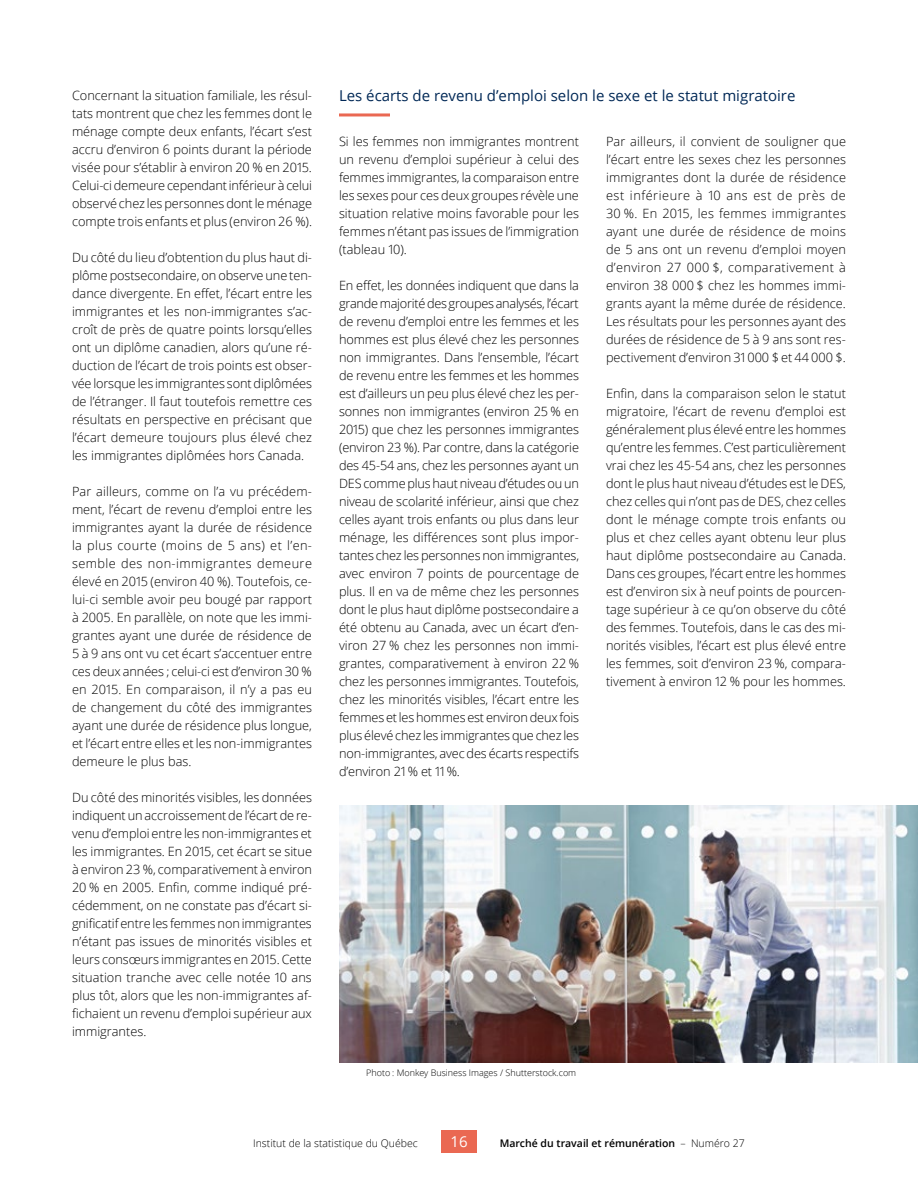
<style>
.page{position:relative;width:918px;height:1188px;background:#fff}
.page>*{position:absolute;margin:0;border:0;box-sizing:border-box;transform-origin:0 0}
.Titre_02_-_texte_2_c{font:15px "Open Sans";color:#002856}
.t1{font:15px "Open Sans";color:#fff}
.Texte_courant{font:300 12.75px/18px "Open Sans";color:#000;text-align:justify}
.t2{font:600 10.5px "Open Sans";color:#000}
.t3{font:300 10.5px "Open Sans";color:#000}
.Crédits_photo{font:300 9px "Open Sans";color:#000}
.s1{font-weight:300}
</style>
<div class="page">
<div style="left:441px;top:1130px;width:36px;height:23px;background:#ea6852"></div>
<hr style="left:339px;top:113px;width:51px;height:3px;background:#ea6852">
<img style="left:339px;top:806px;width:579px;height:257px">
<p class="Texte_courant" style="left:72px;top:86px;width:242px">Concernant la situation familiale, les résul&shy;tats montrent que chez les femmes dont le ménage compte deux enfants, l’écart s’est accru d’environ 6 points durant la période visée pour s’établir à environ 20 % en 2015.<br>Celui-ci demeure cependant inférieur à celui observé chez les personnes dont le ménage compte trois enfants et plus (environ 26 %).</p>
<p class="Texte_courant" style="left:72px;top:248px;width:242px">Du côté du lieu d’obtention du plus haut di&shy;plôme postsecondaire, on observe une ten&shy;dance divergente. En effet, l’écart entre les immigrantes et les non-immigrantes s’ac&shy;croît de près de quatre points lorsqu’elles ont un diplôme canadien, alors qu’une ré&shy;duction de l’écart de trois points est obser&shy;vée lorsque les immigrantes sont diplômées de l’étranger. Il faut toutefois remettre ces résultats en perspective en précisant que l’écart demeure toujours plus élevé chez les immigrantes diplômées hors Canada.</p>
<p class="Texte_courant" style="left:72px;top:482px;width:242px">Par ailleurs, comme on l’a vu précédem&shy;ment, l’écart de revenu d’emploi entre les immigrantes ayant la durée de résidence la plus courte (moins de 5 ans) et l’en&shy;semble des non-immigrantes demeure élevé en 2015 (environ 40 %). Toutefois, ce&shy;lui-ci semble avoir peu bougé par rapport à 2005. En parallèle, on note que les immi&shy;grantes ayant une durée de résidence de 5 à 9 ans ont vu cet écart s’accentuer entre ces deux années ; celui-ci est d’environ 30 % en 2015. En comparaison, il n’y a pas eu de changement du côté des immigrantes ayant une durée de résidence plus longue, et l’écart entre elles et les non-immigrantes demeure le plus bas.</p>
<p class="Texte_courant" style="left:72px;top:788px;width:242px">Du côté des minorités visibles, les données indiquent un accroissement de l’écart de re&shy;venu d’emploi entre les non-immigrantes et les immigrantes. En 2015, cet écart se situe à environ 23 %, comparativement à environ 20 % en 2005. Enfin, comme indiqué pré&shy;cédemment, on ne constate pas d’écart si&shy;gnificatif entre les femmes non immigrantes n’étant pas issues de minorités visibles et leurs consœurs immigrantes en 2015. Cette situation tranche avec celle notée 10 ans plus tôt, alors que les non-immigrantes af&shy;fichaient un revenu d’emploi supérieur aux immigrantes.</p>
<p class="Titre_02_-_texte_2_c" style="left:339px;top:86px;width:458px">Les écarts de revenu d’emploi selon le sexe et le statut migratoire</p>
<p class="Texte_courant" style="left:339px;top:133px;width:242px">Si les femmes non immigrantes montrent un revenu d’emploi supérieur à celui des femmes immigrantes, la comparaison entre les sexes pour ces deux groupes révèle une situation relative moins favorable pour les femmes n’étant pas issues de l’immigration (tableau 10).</p>
<p class="Texte_courant" style="left:339px;top:277px;width:242px">En effet, les données indiquent que dans la grande majorité des groupes analysés, l’écart de revenu d’emploi entre les femmes et les hommes est plus élevé chez les personnes non immigrantes. Dans l’ensemble, l’écart de revenu entre les femmes et les hommes est d’ailleurs un peu plus élevé chez les per&shy;sonnes non immigrantes (environ 25 % en 2015) que chez les personnes immigrantes (environ 23 %). Par contre, dans la catégorie des 45-54 ans, chez les personnes ayant un DES comme plus haut niveau d’études ou un niveau de scolarité inférieur, ainsi que chez celles ayant trois enfants ou plus dans leur ménage, les différences sont plus impor&shy;tantes chez les personnes non immigrantes, avec environ 7 points de pourcentage de plus. Il en va de même chez les personnes dont le plus haut diplôme postsecondaire a été obtenu au Canada, avec un écart d’en&shy;viron 27 % chez les personnes non immi&shy;grantes, comparativement à environ 22 % chez les personnes immigrantes. Toutefois, chez les minorités visibles, l’écart entre les femmes et les hommes est environ deux fois plus élevé chez les immigrantes que chez les non-immigrantes, avec des écarts respectifs d’environ 21 % et 11 %.</p>
<p class="Texte_courant" style="left:606px;top:133px;width:242px">Par ailleurs, il convient de souligner que l’écart entre les sexes chez les personnes immigrantes dont la durée de résidence est inférieure à 10 ans est de près de 30 %. En 2015, les femmes immigrantes ayant une durée de résidence de moins de 5 ans ont un revenu d’emploi moyen d’environ 27 000 $, comparativement à environ 38 000 $ chez les hommes immi&shy;grants ayant la même durée de résidence.<br>Les résultats pour les personnes ayant des durées de résidence de 5 à 9 ans sont res&shy;pectivement d’environ 31 000 $ et 44 000 $.</p>
<p class="Texte_courant" style="left:606px;top:385px;width:242px">Enfin, dans la comparaison selon le statut migratoire, l’écart de revenu d’emploi est généralement plus élevé entre les hommes qu’entre les femmes. C’est particulièrement vrai chez les 45-54 ans, chez les personnes dont le plus haut niveau d’études est le DES, chez celles qui n’ont pas de DES, chez celles dont le ménage compte trois enfants ou plus et chez celles ayant obtenu leur plus haut diplôme postsecondaire au Canada.<br>Dans ces groupes, l’écart entre les hommes est d’environ six à neuf points de pourcen&shy;tage supérieur à ce qu’on observe du côté des femmes. Toutefois, dans le cas des mi&shy;norités visibles, l’écart est plus élevé entre les femmes, soit d’environ 23 %, compara&shy;tivement à environ 12 % pour les hommes.</p>
<p class="Crédits_photo" style="left:366px;top:1066px;width:212px">Photo : Monkey Business Images / Shutterstock.com</p>
<p class="t3" style="left:253px;top:1136px;width:166px">Institut de la statistique du Québec</p>
<p class="t1" style="left:450px;top:1131px;width:19px">16</p>
<p class="t2" style="left:500px;top:1136px;width:247px">Marché du travail et rémunération <span class="s1">– Numéro 27</span></p>
</div>
